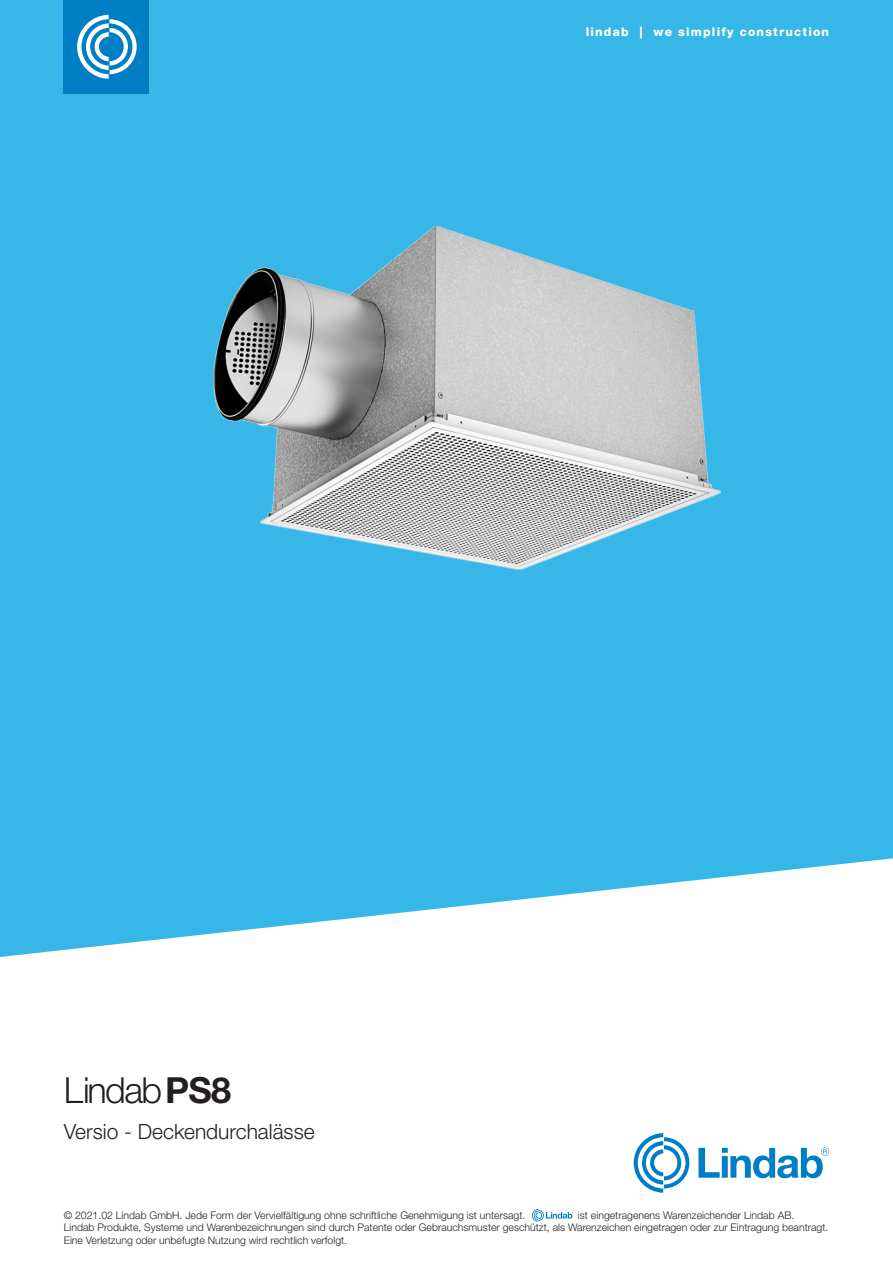
<style>
.page{position:relative;width:893px;height:1263px;background:#fff}
.page>*{position:absolute;margin:0;border:0;box-sizing:border-box;transform-origin:0 0}
.Heading_-_24_30_Blac{font:300 36px "Helvetica Neue LT Pro";letter-spacing:-.04em;color:#231f20}
.Heading_-_24_30_Blac-2{font:300 21px "Helvetica Neue LT Pro";color:#231f20}
.t1{font:800 12px "Helvetica Neue LT Pro";letter-spacing:.1em;color:#fff}
.t2{font:300 10.5px/12.6px "Helvetica Neue LT Pro";color:#231f20}
.s1{font-weight:700}
</style>
<div class="page">
<div style="left:0;top:0;width:893px;height:856px;background:#37b6e8"></div>
<div style="left:64px;top:0;width:85px;height:94px;background:#007ec5"></div>
<svg style="left:77px;top:15px;width:60px;height:64px"></svg>
<svg style="left:0;top:856px;width:893px;height:323px"></svg>
<svg style="left:698px;top:1147px;width:131px;height:31px"></svg>
<svg style="left:634px;top:1133px;width:55px;height:60px"></svg>
<img style="left:132px;top:139px;width:643px;height:529px">
<svg style="left:532px;top:1209px;width:42px;height:13px"></svg>
<p class="t1" style="left:586px;top:25px;width:245px">lindab | we simplify construction</p>
<p class="Heading_-_24_30_Blac" style="left:64px;top:1068px;width:169px">Lindab<span class="s1">PS8</span></p>
<p class="Heading_-_24_30_Blac-2" style="left:64px;top:1118px;width:252px">Versio - Deckendurchalässe</p>
<p class="t2" style="left:64px;top:1208px;width:463px">© 2021.02 Lindab GmbH. Jede Form der Vervielfältigung ohne schriftliche Genehmigung ist untersagt.</p>
<p class="t2" style="left:64px;top:1208px;width:766px;text-indent:514px">ist eingetragenens Warenzeichender Lindab AB.<br>Lindab Produkte, Systeme und Warenbezeichnungen sind durch Patente oder Gebrauchsmuster geschützt, als Warenzeichen eingetragen oder zur Eintragung beantragt.<br>Eine Verletzung oder unbefugte Nutzung wird rechtlich verfolgt.</p>
</div>
